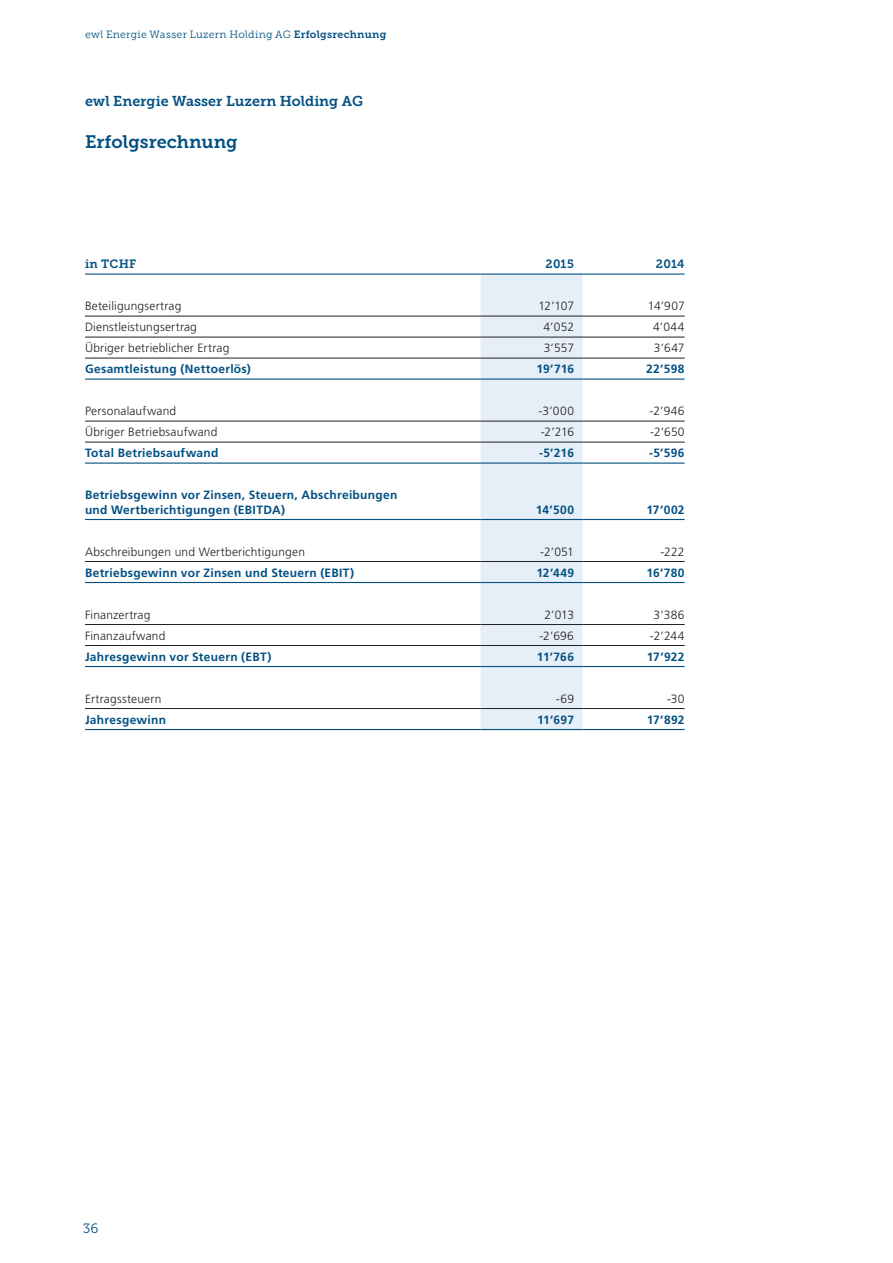
<style>
.page{position:relative;width:893px;height:1263px;background:#fff}
.page>*{position:absolute;margin:0;border:0;box-sizing:border-box;transform-origin:0 0}
.t1{font:18px "Museo Slab 700";color:#035083}
.t2{font:14.25px "Museo Slab 700";color:#035083}
.t3{font:13.5px "Museo Slab 300";color:#035083}
.t4{font:700 12px/14.4px "Frutiger LT Std";letter-spacing:.025em;color:#035083}
.t5{font:300 12px "Frutiger LT Std";letter-spacing:.015em;color:#231f20}
.t6{font:12px "Museo Slab 700";letter-spacing:.02em;color:#035083}
.t7{font:10.5px "Museo Slab 300";letter-spacing:.025em;color:#035083}
.s1{font-family:"Museo Slab 700"}
</style>
<div class="page">
<div style="left:480px;top:275px;width:103px;height:454px;background:#e6eff7"></div>
<hr style="left:85px;top:337px;width:600px;height:1px;background:#231f20">
<hr style="left:583px;top:358px;width:102px;height:1px;background:#231f20">
<hr style="left:583px;top:378px;width:102px;height:2px;background:#035083">
<hr style="left:85px;top:358px;width:395px;height:1px;background:#231f20">
<hr style="left:85px;top:378px;width:395px;height:2px;background:#035083">
<hr style="left:85px;top:442px;width:395px;height:1px;background:#231f20">
<hr style="left:85px;top:462px;width:395px;height:2px;background:#035083">
<hr style="left:583px;top:442px;width:102px;height:1px;background:#231f20">
<hr style="left:583px;top:462px;width:102px;height:2px;background:#035083">
<hr style="left:85px;top:519px;width:395px;height:1px;background:#035083">
<hr style="left:583px;top:519px;width:102px;height:1px;background:#035083">
<hr style="left:85px;top:421px;width:395px;height:1px;background:#231f20">
<hr style="left:583px;top:421px;width:102px;height:1px;background:#231f20">
<hr style="left:85px;top:561px;width:395px;height:1px;background:#231f20">
<hr style="left:85px;top:582px;width:395px;height:1px;background:#035083">
<hr style="left:480px;top:561px;width:103px;height:1px;background:#231f20">
<hr style="left:480px;top:582px;width:103px;height:1px;background:#035083">
<hr style="left:583px;top:561px;width:102px;height:1px;background:#231f20">
<hr style="left:583px;top:582px;width:102px;height:1px;background:#035083">
<hr style="left:85px;top:624px;width:395px;height:1px;background:#231f20">
<hr style="left:583px;top:624px;width:102px;height:1px;background:#231f20">
<hr style="left:85px;top:645px;width:395px;height:1px;background:#231f20">
<hr style="left:85px;top:666px;width:395px;height:1px;background:#035083">
<hr style="left:583px;top:645px;width:102px;height:1px;background:#231f20">
<hr style="left:583px;top:666px;width:102px;height:1px;background:#035083">
<hr style="left:480px;top:358px;width:103px;height:1px;background:#231f20">
<hr style="left:480px;top:378px;width:103px;height:2px;background:#035083">
<hr style="left:480px;top:421px;width:103px;height:1px;background:#231f20">
<hr style="left:480px;top:442px;width:103px;height:1px;background:#231f20">
<hr style="left:480px;top:462px;width:103px;height:2px;background:#035083">
<hr style="left:480px;top:519px;width:103px;height:1px;background:#035083">
<hr style="left:480px;top:624px;width:103px;height:1px;background:#231f20">
<hr style="left:480px;top:645px;width:103px;height:1px;background:#231f20">
<hr style="left:480px;top:666px;width:103px;height:1px;background:#035083">
<hr style="left:85px;top:708px;width:395px;height:1px;background:#231f20">
<hr style="left:85px;top:729px;width:395px;height:1px;background:#035083">
<hr style="left:480px;top:708px;width:103px;height:1px;background:#231f20">
<hr style="left:480px;top:729px;width:103px;height:1px;background:#035083">
<hr style="left:583px;top:708px;width:102px;height:1px;background:#231f20">
<hr style="left:583px;top:729px;width:102px;height:1px;background:#035083">
<hr style="left:85px;top:273px;width:395px;height:2px;background:#035083">
<hr style="left:583px;top:273px;width:102px;height:2px;background:#035083">
<hr style="left:480px;top:273px;width:103px;height:2px;background:#035083">
<hr style="left:85px;top:316px;width:600px;height:1px;background:#231f20">
<p class="t7" style="left:85px;top:30px;width:303px">ewl Energie Wasser Luzern Holding AG <span class="s1">Erfolgsrechnung</span></p>
<p class="t2" style="left:85px;top:96px;width:279px">ewl Energie Wasser Luzern Holding AG</p>
<h1 class="t1" style="left:85px;top:135px;width:154px">Erfolgsrechnung</h1>
<p class="t6" style="left:85px;top:259px;width:53px">in TCHF</p>
<p class="t6" style="left:546px;top:259px;width:30px">2015</p>
<p class="t6" style="left:656px;top:259px;width:30px">2014</p>
<p class="t5" style="left:85px;top:301px;width:98px">Beteiligungsertrag</p>
<p class="t5" style="left:538px;top:301px;width:37px">12’107</p>
<p class="t5" style="left:648px;top:301px;width:38px">14’907</p>
<p class="t5" style="left:85px;top:322px;width:113px">Dienstleistungsertrag</p>
<p class="t5" style="left:544px;top:322px;width:32px">4’052</p>
<p class="t5" style="left:653px;top:322px;width:33px">4’044</p>
<p class="t5" style="left:85px;top:343px;width:146px">Übriger betrieblicher Ertrag</p>
<p class="t5" style="left:544px;top:343px;width:32px">3’557</p>
<p class="t5" style="left:654px;top:343px;width:32px">3’647</p>
<p class="t4" style="left:85px;top:363px;width:167px">Gesamtleistung (Nettoerlös)</p>
<p class="t4" style="left:536px;top:363px;width:39px">19’716</p>
<p class="t4" style="left:646px;top:363px;width:40px">22’598</p>
<p class="t5" style="left:85px;top:406px;width:93px">Personalaufwand</p>
<p class="t5" style="left:539px;top:406px;width:37px">-3’000</p>
<p class="t5" style="left:649px;top:406px;width:37px">-2’946</p>
<p class="t5" style="left:85px;top:427px;width:134px">Übriger Betriebsaufwand</p>
<p class="t5" style="left:541px;top:427px;width:35px">-2’216</p>
<p class="t5" style="left:650px;top:427px;width:36px">-2’650</p>
<p class="t4" style="left:85px;top:447px;width:135px">Total Betriebsaufwand</p>
<p class="t4" style="left:539px;top:447px;width:36px">-5’216</p>
<p class="t4" style="left:649px;top:447px;width:37px">-5’596</p>
<p class="t4" style="left:85px;top:489px;width:314px">Betriebsgewinn vor Zinsen, Steuern, Abschreibungen und Wertberichtigungen (EBITDA)</p>
<p class="t4" style="left:536px;top:503px;width:40px">14’500</p>
<p class="t4" style="left:646px;top:503px;width:40px">17’002</p>
<p class="t5" style="left:85px;top:546px;width:222px">Abschreibungen und Wertberichtigungen</p>
<p class="t5" style="left:540px;top:546px;width:35px">-2’051</p>
<p class="t5" style="left:660px;top:546px;width:26px">-222</p>
<p class="t4" style="left:85px;top:566px;width:271px">Betriebsgewinn vor Zinsen und Steuern (EBIT)</p>
<p class="t4" style="left:536px;top:566px;width:39px">12’449</p>
<p class="t4" style="left:646px;top:566px;width:40px">16’780</p>
<p class="t5" style="left:85px;top:609px;width:67px">Finanzertrag</p>
<p class="t5" style="left:544px;top:609px;width:31px">2’013</p>
<p class="t5" style="left:654px;top:609px;width:32px">3’386</p>
<p class="t5" style="left:85px;top:630px;width:82px">Finanzaufwand</p>
<p class="t5" style="left:539px;top:630px;width:36px">-2’696</p>
<p class="t5" style="left:650px;top:630px;width:36px">-2’244</p>
<p class="t4" style="left:85px;top:650px;width:188px">Jahresgewinn vor Steuern (EBT)</p>
<p class="t4" style="left:537px;top:650px;width:39px">11’766</p>
<p class="t4" style="left:647px;top:650px;width:39px">17’922</p>
<p class="t5" style="left:85px;top:693px;width:78px">Ertragssteuern</p>
<p class="t5" style="left:556px;top:693px;width:20px">-69</p>
<p class="t5" style="left:667px;top:693px;width:19px">-30</p>
<p class="t4" style="left:85px;top:713px;width:82px">Jahresgewinn</p>
<p class="t4" style="left:537px;top:713px;width:38px">11’697</p>
<p class="t4" style="left:647px;top:713px;width:39px">17’892</p>
<p class="t3" style="left:83px;top:1223px;width:17px">36</p>
</div>
